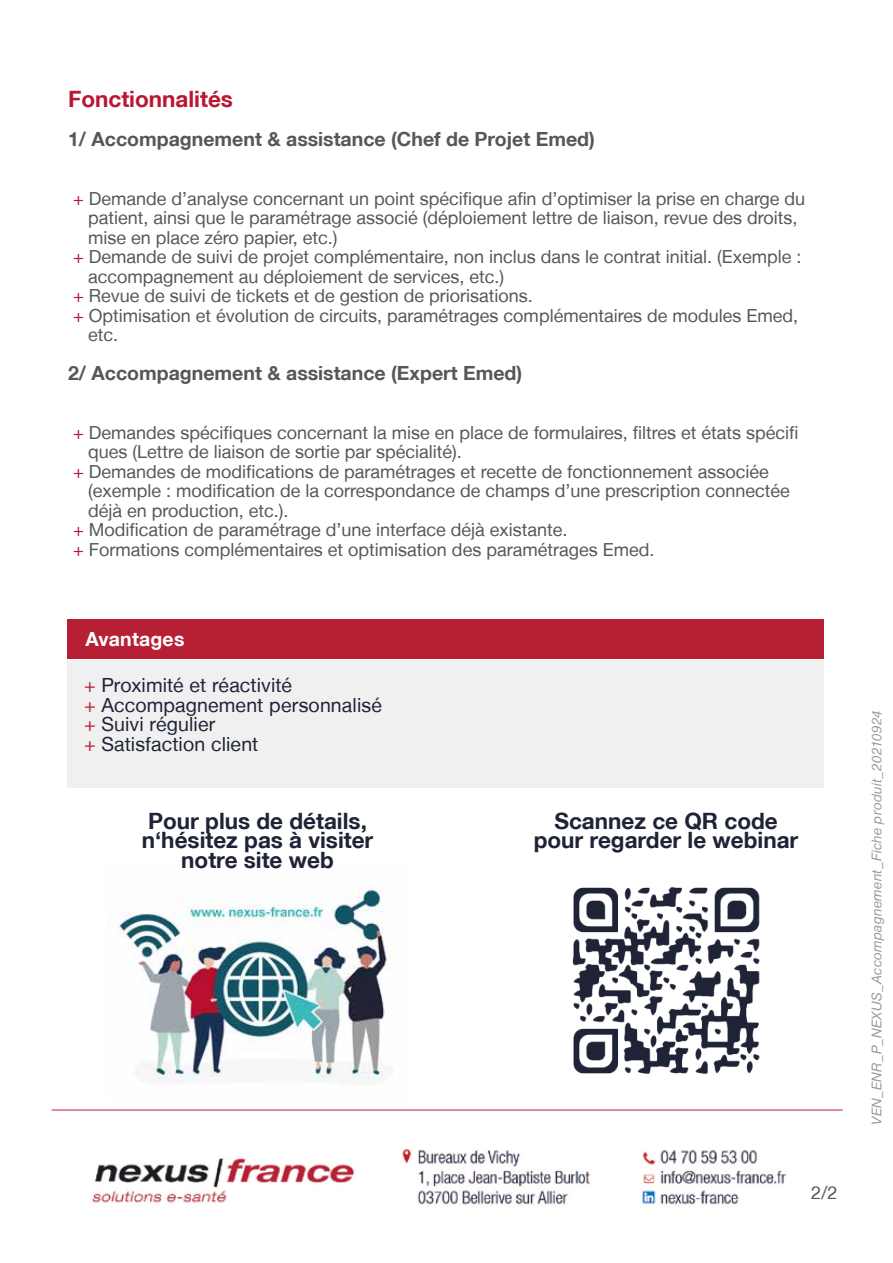
<style>
.page{position:relative;width:893px;height:1263px;background:#fff}
.page>*{position:absolute;margin:0;border:0;box-sizing:border-box;transform-origin:0 0}
.t1{font:700 22.5px/19.5px "Helvetica Neue LT";color:#1e2336;text-align:center}
.t2{font:700 22.5px "Helvetica Neue LT";color:#b91731}
.t3{font:700 19.5px "Helvetica Neue LT";color:#575756}
.t4{font:19.5px/19.5px "Helvetica Neue LT";letter-spacing:.005em;color:#1e2336}
.t5{font:700 19.5px "Helvetica Neue LT";letter-spacing:.01em;color:#fff}
.t6{font:18px "Helvetica Neue LT";color:#575756}
.t7{font:italic 13.5px "Helvetica Neue LT";letter-spacing:.02em;color:#9a999a}
.s1{color:#b91732}
.s2{color:#b61f34}
</style>
<div class="page">
<div style="left:67px;top:660px;width:757px;height:128px;background:#f0f0f0"></div>
<div style="left:67px;top:620px;width:757px;height:39px;background:#b61f34"></div>
<img style="left:117px;top:878px;width:275px;height:208px">
<img style="left:92px;top:1149px;width:695px;height:56px">
<hr style="left:52px;top:1110px;width:791px;height:1px;background:#b61f34">
<img style="left:572px;top:886px;width:188px;height:188px">
<p class="t2" style="left:68px;top:85px;width:166px">Fonctionnalités</p>
<p class="t3" style="left:68px;top:127px;width:528px">1/ Accompagnement &amp; assistance (Chef de Projet Emed)</p>
<p class="t6" style="left:73px;top:187px;width:734px"><span class="s1">+</span> Demande d’analyse concernant un point spécifique afin d’optimiser la prise en charge du</p>
<p class="t6" style="left:88px;top:207px;width:711px">patient, ainsi que le paramétrage associé (déploiement lettre de liaison, revue des droits,</p>
<p class="t6" style="left:88px;top:226px;width:251px">mise en place zéro papier, etc.)</p>
<p class="t6" style="left:73px;top:246px;width:730px"><span class="s1">+</span> Demande de suivi de projet complémentaire, non inclus dans le contrat initial. (Exemple :</p>
<p class="t6" style="left:88px;top:265px;width:418px">accompagnement au déploiement de services, etc.)</p>
<p class="t6" style="left:73px;top:285px;width:461px"><span class="s1">+</span> Revue de suivi de tickets et de gestion de priorisations.</p>
<p class="t6" style="left:73px;top:304px;width:727px"><span class="s1">+</span> Optimisation et évolution de circuits, paramétrages complémentaires de modules Emed,</p>
<p class="t6" style="left:88px;top:324px;width:32px">etc.</p>
<p class="t3" style="left:68px;top:361px;width:456px">2/ Accompagnement &amp; assistance (Expert Emed)</p>
<p class="t6" style="left:73px;top:421px;width:727px"><span class="s1">+</span> Demandes spécifiques concernant la mise en place de formulaires, filtres et états spécifi</p>
<p class="t6" style="left:88px;top:441px;width:375px">ques (Lettre de liaison de sortie par spécialité).</p>
<p class="t6" style="left:73px;top:460px;width:697px"><span class="s1">+</span> Demandes de modifications de paramétrages et recette de fonctionnement associée</p>
<p class="t6" style="left:88px;top:480px;width:703px">(exemple : modification de la correspondance de champs d’une prescription connectée</p>
<p class="t6" style="left:88px;top:499px;width:202px">déjà en production, etc.).</p>
<p class="t6" style="left:73px;top:519px;width:496px"><span class="s1">+</span> Modification de paramétrage d’une interface déjà existante.</p>
<p class="t6" style="left:73px;top:538px;width:583px"><span class="s1">+</span> Formations complémentaires et optimisation des paramétrages Emed.</p>
<p class="t5" style="left:85px;top:627px;width:101px">Avantages</p>
<p class="t4" style="left:84px;top:675px;width:299px"><span class="s2">+</span> Proximité et réactivité<br><span class="s2">+</span> Accompagnement personnalisé <span class="s2">+</span> Suivi régulier<br><span class="s2">+</span> Satisfaction client</p>
<p class="t1" style="left:142px;top:810px;width:233px">Pour plus de détails, n‘hésitez pas à visiter notre site web</p>
<p class="t1" style="left:534px;top:810px;width:266px">Scannez ce QR code pour regarder le webinar</p>
<p class="t6" style="left:811px;top:1182px;width:28px">2/2</p>
<p class="t7" style="left:868px;top:1125px;width:416px;rotate:-90deg">VEN_ENR_P_NEXUS_Accompagnement_Fiche produit_20210924</p>
</div>
